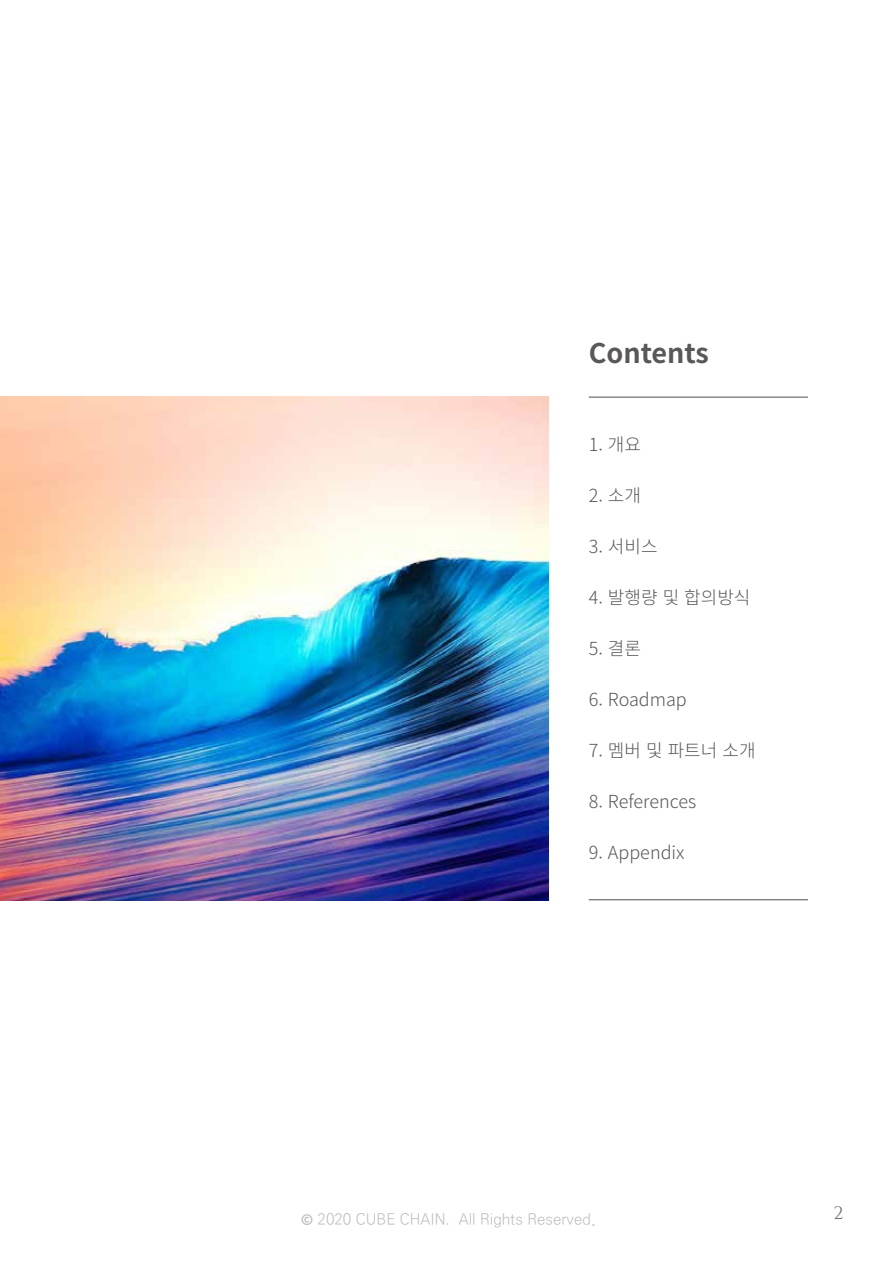
<style>
.page{position:relative;width:893px;height:1263px;background:#fff}
.page>*{position:absolute;margin:0;border:0;box-sizing:border-box;transform-origin:0 0}
.t1{font:700 27px "Noto Sans CJ Kkr";color:#595757}
.t2{font:300 18px "Noto Sans CJ Kkr";color:#595757}
.t3{font:18px "Cinzel";color:#727171}
.t4{font:300 15px "Ko Pub Dotum";color:#9fa0a0}
.s1{font-family:"DIN";font-weight:700}
.s2{font-size:19.5px}
</style>
<div class="page">
<hr style="left:589px;top:397px;width:219px;height:1px;background:#595757">
<hr style="left:589px;top:899px;width:219px;height:1px;background:#595757">
<img style="left:0;top:397px;width:549px;height:503px">
<h1 class="t1" style="left:589px;top:338px;width:122px">Contents</h1>
<p class="t2" style="left:589px;top:434px;width:54px">1. 개요</p>
<p class="t2" style="left:589px;top:485px;width:54px">2. 소개</p>
<p class="t2" style="left:589px;top:536px;width:70px">3. 서비스</p>
<p class="t2" style="left:589px;top:587px;width:163px">4. 발행량 및 합의방식</p>
<p class="t2" style="left:589px;top:638px;width:54px">5. 결론</p>
<p class="t2" style="left:589px;top:689px;width:100px">6. Roadmap</p>
<p class="t2" style="left:589px;top:740px;width:168px">7. 멤버 및 파트너 소개</p>
<p class="t2" style="left:589px;top:791px;width:109px">8. References</p>
<p class="t2" style="left:589px;top:842px;width:97px">9. Appendix</p>
<p class="t4" style="left:301px;top:1212px;width:298px"><span class="s1">©</span> 2020 CUBE CHAIN. All Rights Reserved<span class="s2">.</span></p>
<p class="t3" style="left:833px;top:1202px;width:11px">2</p>
</div>
